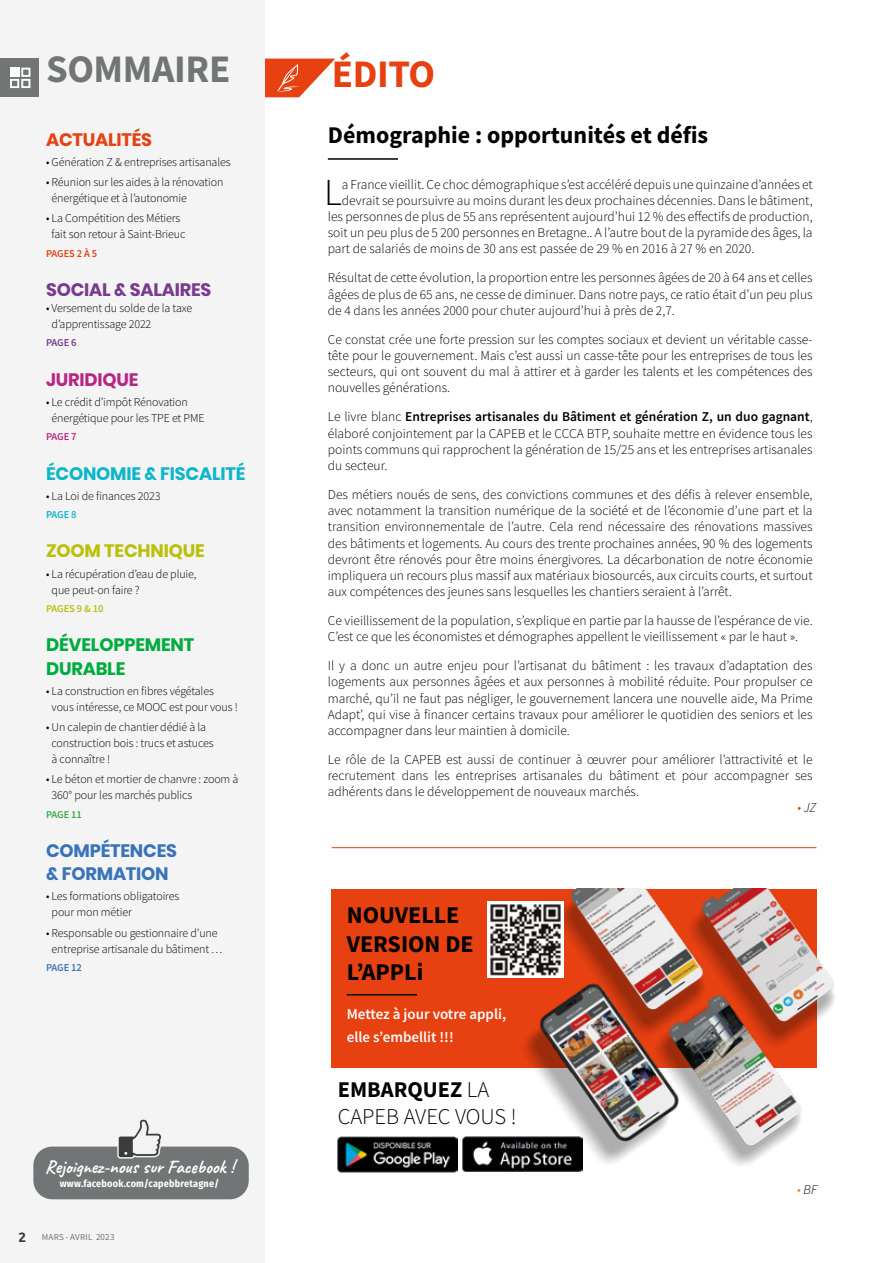
<style>
.page{position:relative;width:893px;height:1263px;background:#fff}
.page>*{position:absolute;margin:0;border:0;box-sizing:border-box;transform-origin:0 0}
.t1{font:700 39px "Source Sans Pro";letter-spacing:-.01em;color:#727576}
.t2{font:700 39px "Source Sans Pro";letter-spacing:-.01em;color:#e74011}
.t3{font:300 38.1px "Source Sans Pro";color:#000}
.t4{font:700 24px/28.8px "Source Sans Pro";color:#000}
.t5{font:300 22.5px/27px "Source Sans Pro";color:#000}
.t6{font:700 18.75px "Caveat";color:#fff}
.t7{font:700 18px/23.2px "Poppins";letter-spacing:-.01em;color:#3974b9}
.t8{font:700 18px/23.2px "Poppins";letter-spacing:-.01em;color:#00ac3e}
.t9{font:700 18px "Poppins";letter-spacing:-.01em;color:#0cb6cb}
.t10{font:700 18px "Poppins";letter-spacing:-.01em;color:#783b8f}
.t11{font:700 18px "Poppins";letter-spacing:-.01em;color:#b9c009}
.t12{font:700 18px "Poppins";letter-spacing:-.01em;color:#e74011}
.t13{font:700 18px "Poppins";letter-spacing:-.01em;color:#b82585}
.t14{font:600 15px/22.2px "Source Sans Pro";color:#fff}
.t15{font:300 13.5px/16.2px "Source Sans Pro";color:#000;text-align:justify}
.t16{font:italic 300 13.5px "Source Sans Pro";color:#000}
.t17{font:700 13.5px "Ubuntu";color:#3c3c3b}
.t18{font:300 12px/16px "Source Sans Pro";letter-spacing:-.01em;color:#000}
.t19{font:600 10.5px "Source Sans Pro";letter-spacing:-.01em;color:#b9c009}
.t20{font:600 10.5px "Source Sans Pro";letter-spacing:-.015em;color:#e74011}
.t21{font:600 10.5px "Source Sans Pro";letter-spacing:-.015em;color:#37ab49}
.t22{font:600 10.5px "Source Sans Pro";letter-spacing:-.015em;color:#3974b9}
.t23{font:600 10.5px "Source Sans Pro";color:#783b8f}
.t24{font:600 10.5px "Source Sans Pro";color:#b82585}
.t25{font:600 10.5px "Source Sans Pro";color:#0cb6cb}
.t26{font:700 10.05px "Fira Sans Condensed";letter-spacing:.02em;color:#fff}
.t27{font:9px "Source Sans Pro";letter-spacing:.025em;color:#727576}
.s1{font-weight:600}
.s2{font-weight:700}
.s3{color:#e74011}
.s4{color:#f08331}
</style>
<div class="page">
<div style="left:0;top:0;width:265px;height:1263px;background:#f4f4f4"></div>
<div style="left:0;top:59px;width:39px;height:38px;background:#727576"></div>
<div style="left:10px;top:68px;width:9px;height:9px;background:#fff"></div>
<div style="left:10px;top:79px;width:9px;height:9px;border:2px solid #fff"></div>
<div style="left:21px;top:68px;width:9px;height:9px;border:2px solid #fff"></div>
<div style="left:21px;top:79px;width:9px;height:9px;border:2px solid #fff"></div>
<svg style="left:265px;top:59px;width:70px;height:38px"></svg>
<div style="left:33px;top:1146px;width:216px;height:53px;background:#727576;border-radius:19px"></div>
<svg style="left:117px;top:1119px;width:46px;height:39px"></svg>
<hr style="left:332px;top:847px;width:484px;height:1px;background:#e74011">
<hr style="left:328px;top:158px;width:70px;height:2px;background:#000">
<div style="left:332px;top:889px;width:485px;height:178px;background:#e74011"></div>
<img style="left:514px;top:889px;width:321px;height:276px">
<hr style="left:347px;top:994px;width:70px;height:1px;background:#000">
<img style="left:488px;top:901px;width:76px;height:76px">
<img style="left:338px;top:1136px;width:120px;height:37px">
<img style="left:463px;top:1136px;width:120px;height:36px">
<p class="t17" style="left:19px;top:1229px;width:9px">2</p>
<h1 class="t1" style="left:46px;top:43px;width:186px">SOMMAIRE</h1>
<h1 class="t2" style="left:332px;top:48px;width:105px">ÉDITO</h1>
<h3 class="t12" style="left:46px;top:129px;width:108px">ACTUALITÉS</h3>
<p class="t18" style="left:46px;top:154px;width:186px">• Génération Z &amp; entreprises artisanales</p>
<p class="t18" style="left:52px;top:174px;width:173px;text-indent:-6px">• Réunion sur les aides à la rénovation énergétique et à l’autonomie</p>
<p class="t18" style="left:46px;top:210px;width:141px;text-align:center">• La Compétition des Métiers fait son retour à Saint-Brieuc</p>
<p class="t20" style="left:46px;top:246px;width:53px">PAGES 2 À 5</p>
<h3 class="t10" style="left:46px;top:279px;width:167px">SOCIAL &amp; SALAIRES</h3>
<p class="t18" style="left:52px;top:300px;width:142px;text-indent:-6px">• Versement du solde de la taxe d’apprentissage 2022</p>
<p class="t23" style="left:46px;top:336px;width:32px">PAGE 6</p>
<h3 class="t13" style="left:46px;top:369px;width:94px">JURIDIQUE</h3>
<p class="t18" style="left:52px;top:394px;width:154px;text-indent:-6px">• Le crédit d’impôt Rénovation énergétique pour les TPE et PME</p>
<p class="t24" style="left:46px;top:430px;width:32px">PAGE 7</p>
<h3 class="t9" style="left:46px;top:463px;width:201px">ÉCONOMIE &amp; FISCALITÉ</h3>
<p class="t18" style="left:46px;top:488px;width:116px">• La Loi de finances 2023</p>
<p class="t25" style="left:46px;top:508px;width:32px">PAGE 8</p>
<h3 class="t11" style="left:46px;top:541px;width:160px">ZOOM TECHNIQUE</h3>
<p class="t18" style="left:52px;top:566px;width:146px;text-indent:-6px">• La récupération d’eau de pluie, que peut-on faire ?</p>
<p class="t19" style="left:46px;top:602px;width:59px">PAGES 9 &amp; 10</p>
<h3 class="t8" style="left:46px;top:633px;width:150px">DÉVELOPPEMENT<br>DURABLE</h3>
<p class="t18" style="left:52px;top:683px;width:188px;text-indent:-6px">• La construction en fibres végétales vous intéresse, ce MOOC est pour vous !</p>
<p class="t18" style="left:52px;top:719px;width:164px;text-indent:-6px">• Un calepin de chantier dédié à la construction bois : trucs et astuces à connaître !</p>
<p class="t18" style="left:52px;top:771px;width:188px;text-indent:-6px">• Le béton et mortier de chanvre : zoom à<br>360° pour les marchés publics</p>
<p class="t21" style="left:46px;top:807px;width:37px">PAGE 11</p>
<h3 class="t7" style="left:46px;top:839px;width:132px">COMPÉTENCES &amp; FORMATION</h3>
<p class="t18" style="left:52px;top:888px;width:129px;text-indent:-6px">• Les formations obligatoires pour mon métier</p>
<p class="t18" style="left:46px;top:924px;width:178px;text-align:center">• Responsable ou gestionnaire d’une entreprise artisanale du bâtiment …</p>
<p class="t22" style="left:46px;top:960px;width:37px">PAGE 12</p>
<h3 class="t6" style="left:45px;top:1155px;width:191px">Rejoignez-nous sur Facebook !</h3>
<p class="t26" style="left:60px;top:1174px;width:161px">www.facebook.com/capebbretagne/</p>
<p class="t27" style="left:42px;top:1231px;width:74px">MARS - AVRIL 2023</p>
<h3 class="t4" style="left:328px;top:120px;width:382px">Démographie : opportunités et défis</h3>
<h2 class="t3" style="left:324px;top:169px;width:19px">L</h2>
<p class="t15" style="left:342px;top:176px;width:472px">a France vieillit. Ce choc démographique s’est accéléré depuis une quinzaine d’années et</p>
<p class="t15" style="left:342px;top:192px;width:472px">devrait se poursuivre au moins durant les deux prochaines décennies. Dans le bâtiment,</p>
<p class="t15" style="left:328px;top:208px;width:486px">les personnes de plus de 55 ans représentent aujourd’hui 12 % des effectifs de production,</p>
<p class="t15" style="left:328px;top:225px;width:486px">soit un peu plus de 5 200 personnes en Bretagne.. A l’autre bout de la pyramide des âges, la</p>
<p class="t15" style="left:328px;top:241px;width:428px">part de salariés de moins de 30 ans est passée de 29 % en 2016 à 27 % en 2020.</p>
<p class="t15" style="left:328px;top:270px;width:486px">Résultat de cette évolution, la proportion entre les personnes âgées de 20 à 64 ans et celles âgées de plus de 65 ans, ne cesse de diminuer. Dans notre pays, ce ratio était d’un peu plus de 4 dans les années 2000 pour chuter aujourd’hui à près de 2,7.</p>
<p class="t15" style="left:328px;top:331px;width:486px">Ce constat crée une forte pression sur les comptes sociaux et devient un véritable casse&shy;tête pour le gouvernement. Mais c’est aussi un casse-tête pour les entreprises de tous les secteurs, qui ont souvent du mal à attirer et à garder les talents et les compétences des nouvelles générations.</p>
<p class="t15" style="left:328px;top:409px;width:486px">Le livre blanc <span class="s1">Entreprises artisanales du Bâtiment et génération Z, un duo gagnant</span>, élaboré conjointement par la CAPEB et le CCCA BTP, souhaite mettre en évidence tous les points communs qui rapprochent la génération de 15/25 ans et les entreprises artisanales du secteur.</p>
<p class="t15" style="left:328px;top:486px;width:486px">Des métiers noués de sens, des convictions communes et des défis à relever ensemble, avec notamment la transition numérique de la société et de l’économie d’une part et la transition environnementale de l’autre. Cela rend nécessaire des rénovations massives des bâtiments et logements. Au cours des trente prochaines années, 90 % des logements devront être rénovés pour être moins énergivores. La décarbonation de notre économie impliquera un recours plus massif aux matériaux biosourcés, aux circuits courts, et surtout aux compétences des jeunes sans lesquelles les chantiers seraient à l’arrêt.</p>
<p class="t15" style="left:328px;top:612px;width:486px">Ce vieillissement de la population, s’explique en partie par la hausse de l’espérance de vie.<br>C’est ce que les économistes et démographes appellent le vieillissement « par le haut ».</p>
<p class="t15" style="left:328px;top:658px;width:486px">Il y a donc un autre enjeu pour l’artisanat du bâtiment : les travaux d’adaptation des logements aux personnes âgées et aux personnes à mobilité réduite. Pour propulser ce marché, qu’il ne faut pas négliger, le gouvernement lancera une nouvelle aide, Ma Prime Adapt’, qui vise à financer certains travaux pour améliorer le quotidien des seniors et les accompagner dans leur maintien à domicile.</p>
<p class="t15" style="left:328px;top:751px;width:486px">Le rôle de la CAPEB est aussi de continuer à œuvrer pour améliorer l’attractivité et le recrutement dans les entreprises artisanales du bâtiment et pour accompagner ses adhérents dans le développement de nouveaux marchés.</p>
<h3 class="t4" style="left:347px;top:900px;width:129px">NOUVELLE<br>VERSION DE<br>L’APPLi</h3>
<p class="t14" style="left:347px;top:1003px;width:161px">Mettez à jour votre appli, elle s’embellit !!!</p>
<h3 class="t5" style="left:338px;top:1076px;width:180px"><span class="s2">EMBARQUEZ</span> LA<br>CAPEB AVEC VOUS !</h3>
<p class="t16" style="left:797px;top:799px;width:21px"><span class="s3">•</span>JZ</p>
<p class="t16" style="left:797px;top:1181px;width:22px"><span class="s4">•</span> BF</p>
</div>
